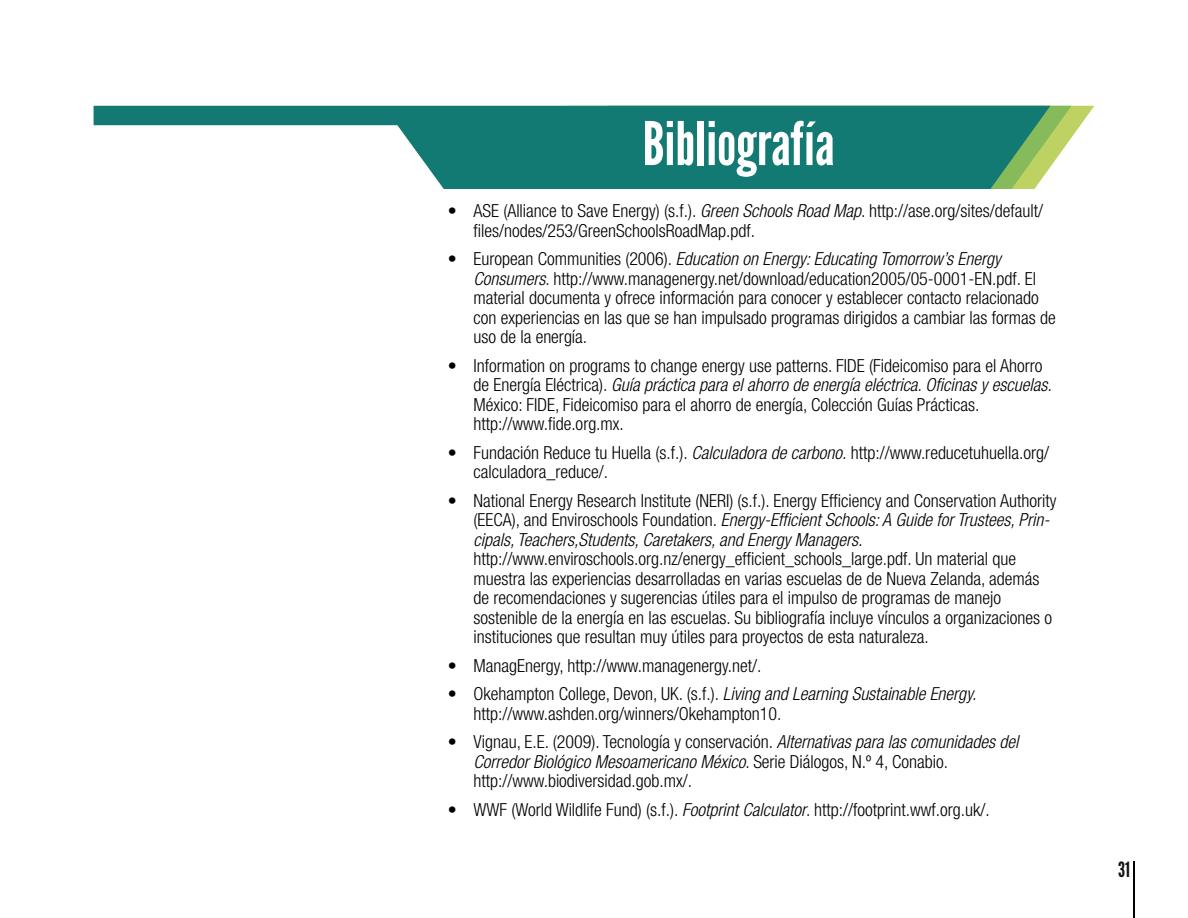
<style>
.page{position:relative;width:1188px;height:918px;background:#fff}
.page>*{position:absolute;margin:0;border:0;box-sizing:border-box;transform-origin:0 0}
.t1{font:60px "League Gothic";color:#fff}
.t2{font:21px "League Gothic";color:#111211}
.t3{font:300 condensed 18px/19.5px "Helvetica Neue";color:#000}
.s1{font-style:italic}
</style>
<div class="page">
<hr style="left:1134px;top:861px;width:1px;height:57px;background:#000">
<svg style="left:1072px;top:106px;width:22px;height:31px"></svg>
<svg style="left:1050px;top:106px;width:22px;height:61px"></svg>
<svg style="left:94px;top:106px;width:956px;height:83px;fill:#137973"></svg>
<h1 class="t1" style="left:643px;top:108px;width:193px">Bibliografía</h1>
<p class="t3" style="left:473px;top:201px;width:571px;text-indent:-26px">• ASE (Alliance to Save Energy) (s.f.). <span class="s1">Green Schools Road Map</span>. http://ase.org/sites/default/ files/nodes/253/GreenSchoolsRoadMap.pdf.</p>
<p class="t3" style="left:473px;top:249px;width:584px;text-indent:-26px">• European Communities (2006). <span class="s1">Education on Energy: Educating Tomorrow’s Energy Consumers</span>. http://www.managenergy.net/download/education2005/05-0001-EN.pdf. El material documenta y ofrece información para conocer y establecer contacto relacionado con experiencias en las que se han impulsado programas dirigidos a cambiar las formas de uso de la energía.</p>
<p class="t3" style="left:473px;top:355px;width:580px;text-indent:-26px">• Information on programs to change energy use patterns. FIDE (Fideicomiso para el Ahorro de Energía Eléctrica). <span class="s1">Guía práctica para el ahorro de energía eléctrica. Oficinas y escuelas.<br></span>México: FIDE, Fideicomiso para el ahorro de energía, Colección Guías Prácticas. http://www.fide.org.mx.</p>
<p class="t3" style="left:473px;top:442px;width:577px;text-indent:-26px">• Fundación Reduce tu Huella (s.f.). <span class="s1">Calculadora de carbono.</span> http://www.reducetuhuella.org/ calculadora_reduce/.</p>
<p class="t3" style="left:473px;top:490px;width:585px;text-indent:-26px">• National Energy Research Institute (NERI) (s.f.). Energy Efficiency and Conservation Authority (EECA), and Enviroschools Foundation. <span class="s1">Energy-Efficient Schools: A Guide for Trustees, Prin&shy;cipals, Teachers,Students, Caretakers, and Energy Managers.</span></p>
<p class="t3" style="left:473px;top:549px;width:580px">http://www.enviroschools.org.nz/energy_efficient_schools_large.pdf. Un material que muestra las experiencias desarrolladas en varias escuelas de de Nueva Zelanda, además de recomendaciones y sugerencias útiles para el impulso de programas de manejo sostenible de la energía en las escuelas. Su bibliografía incluye vínculos a organizaciones o instituciones que resultan muy útiles para proyectos de esta naturaleza.</p>
<p class="t3" style="left:448px;top:655px;width:315px">• ManagEnergy, http://www.managenergy.net/.</p>
<p class="t3" style="left:473px;top:684px;width:504px;text-indent:-26px">• Okehampton College, Devon, UK. (s.f.). <span class="s1">Living and Learning Sustainable Energy. </span>http://www.ashden.org/winners/Okehampton10.</p>
<p class="t3" style="left:473px;top:732px;width:547px;text-indent:-26px">• Vignau, E.E. (2009). Tecnología y conservación. <span class="s1">Alternativas para las comunidades del<br>Corredor Biológico Mesoamericano México</span>. Serie Diálogos, N.º 4, Conabio. http://www.biodiversidad.gob.mx/.</p>
<p class="t3" style="left:448px;top:799px;width:543px">• WWF (World Wildlife Fund) (s.f.). <span class="s1">Footprint Calculator</span>. http://footprint.wwf.org.uk/.</p>
<p class="t2" style="left:1118px;top:857px;width:13px">31</p>
</div>
